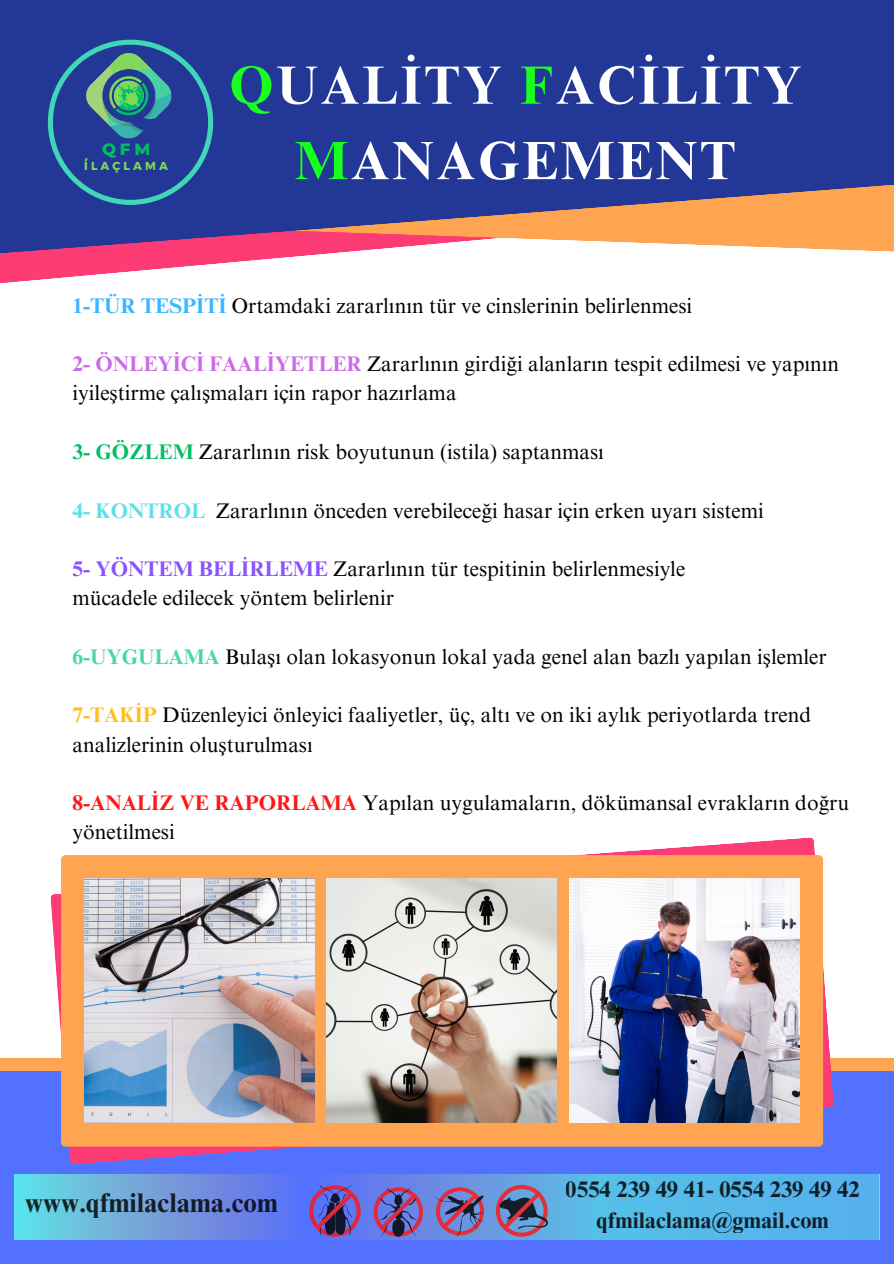
<style>
.page{position:relative;width:894px;height:1264px;background:#fff}
.page>*{position:absolute;margin:0;border:0;box-sizing:border-box;transform-origin:0 0}
.t1{font:700 54px/75.3px "Times NRMT Pro";letter-spacing:.05em;color:#fff;text-align:center}
.t2{font:700 27px "Times NRMT Pro";color:#000}
.t3{font:700 22.5px/30.3px "Times NRMT Pro";color:#000;text-align:center}
.t4{font:21.15px/29.2px "Times NRMT Pro";color:#000}
.t5{font:800 16.65px "Montserrat";color:#00bf63}
.t6{font:11.55px "Kief Montaser Bold";letter-spacing:.265em;color:#7ed957}
.s1{color:#18ff21}
.s2{font-weight:700;color:#38b6ff}
.s3{font-weight:700;color:#cb6ce6}
.s4{font-weight:700;color:#00bf63}
.s5{font-weight:700;color:#5ce1e6}
.s6{font-weight:700;color:#8c52ff}
.s7{font-weight:700;color:#49d6ac}
.s8{font-weight:700;color:#ffbf18}
.s9{font-weight:700;color:#ff1616}
</style>
<div class="page">
<div style="left:0;top:1071px;width:893px;height:192px;background:#5271ff"></div>
<svg style="left:50px;top:837px;width:783px;height:327px"></svg>
<div style="left:61px;top:855px;width:761px;height:291px;background:#ffa552;border-radius:4px"></div>
<svg style="left:0;top:261px;width:244px;height:23px"></svg>
<svg style="left:0;top:0;width:893px;height:261px;background:#4a4a92"></svg>
<img style="left:85px;top:878px;width:229px;height:244px">
<img style="left:327px;top:878px;width:229px;height:244px">
<img style="left:569px;top:878px;width:229px;height:244px">
<svg style="left:14px;top:1174px;width:865px;height:65px;background:#60a9e6"></svg>
<svg style="left:309px;top:1184px;width:51px;height:52px"></svg>
<svg style="left:373px;top:1187px;width:50px;height:49px;background:#7b5798"></svg>
<svg style="left:435px;top:1187px;width:49px;height:49px;background:#80659a"></svg>
<svg style="left:495px;top:1184px;width:52px;height:52px;background:#78688c"></svg>
<svg style="left:48px;top:40px;width:165px;height:165px;background:#2c5795"></svg>
<p class="t5" style="left:102px;top:139px;width:50px">QFM</p>
<p class="t6" style="left:84px;top:159px;width:85px">İLAÇLAMA</p>
<p class="t6" style="left:85px;top:149px;width:4px">.</p>
<h1 class="t1" style="left:229px;top:54px;width:573px"><span class="s1">Q</span>UALİTY <span class="s1">F</span>ACİLİTY<br><span class="s1">M</span>ANAGEMENT</h1>
<p class="t4" style="left:73px;top:293px;width:621px"><span class="s2">1-TÜR TESPİTİ</span> Ortamdaki zararlının tür ve cinslerinin belirlenmesi</p>
<p class="t4" style="left:73px;top:352px;width:767px"><span class="s3">2- ÖNLEYİCİ FAALİYETLER</span> Zararlının girdiği alanların tespit edilmesi ve yapının iyileştirme çalışmaları için rapor hazırlama</p>
<p class="t4" style="left:73px;top:440px;width:533px"><span class="s4">3- GÖZLEM</span> Zararlının risk boyutunun (istila) saptanması</p>
<p class="t4" style="left:73px;top:498px;width:692px"><span class="s5">4- KONTROL</span> Zararlının önceden verebileceği hasar için erken uyarı sistemi</p>
<p class="t4" style="left:73px;top:557px;width:614px"><span class="s6">5- YÖNTEM BELİRLEME</span> Zararlının tür tespitinin belirlenmesiyle</p>
<p class="t4" style="left:73px;top:586px;width:323px">mücadele edilecek yöntem belirlenir</p>
<p class="t4" style="left:73px;top:644px;width:755px"><span class="s7">6-UYGULAMA</span> Bulaşı olan lokasyonun lokal yada genel alan bazlı yapılan işlemler</p>
<p class="t4" style="left:73px;top:703px;width:740px"><span class="s8">7-TAKİP</span> Düzenleyici önleyici faaliyetler, üç, altı ve on iki aylık periyotlarda trend analizlerinin oluşturulması</p>
<p class="t4" style="left:73px;top:791px;width:777px"><span class="s9">8-ANALİZ VE RAPORLAMA</span> Yapılan uygulamaların, dökümansal evrakların doğru yönetilmesi</p>
<p class="t2" style="left:25px;top:1192px;width:254px">www.qfm laclama.com</p>
<p class="t3" style="left:565px;top:1177px;width:295px">0554 239 49 41- 0554 239 49 42 qfm laclama@gma l.com</p>
</div>
